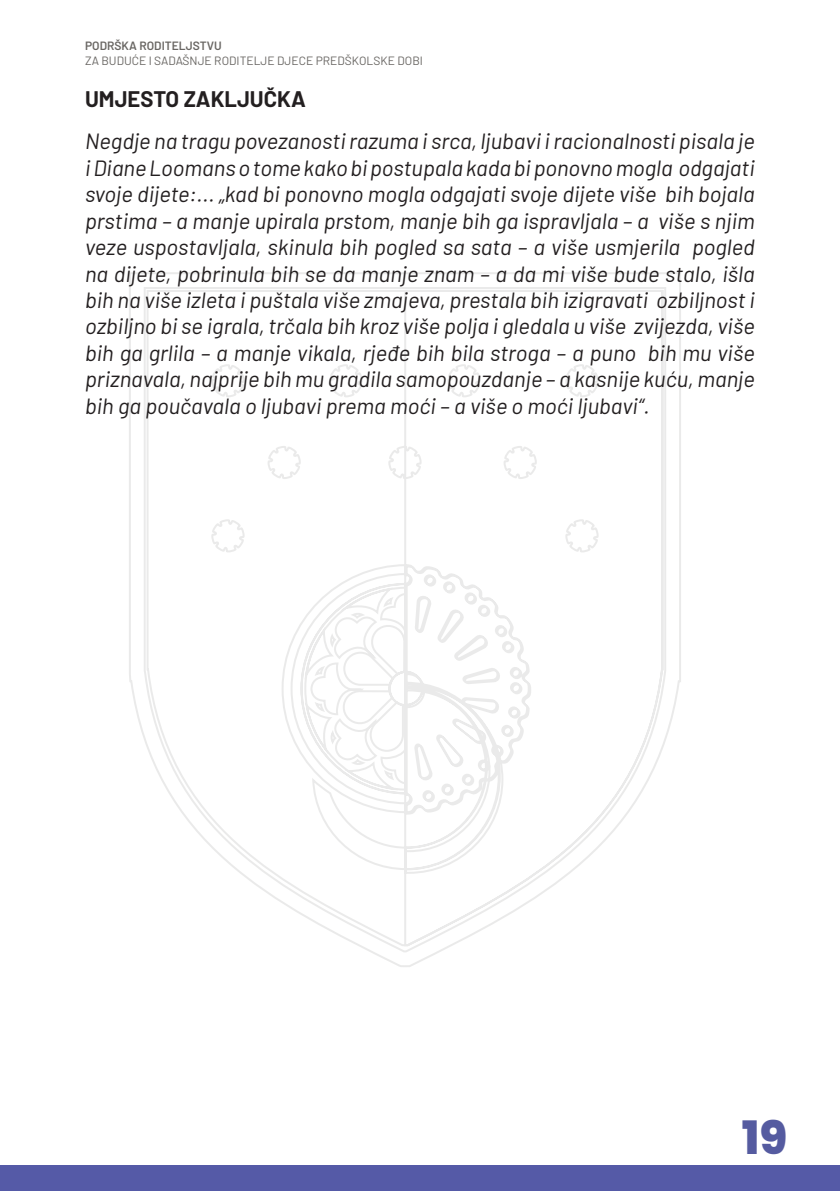
<style>
.page{position:relative;width:840px;height:1191px;background:#fff}
.page>*{position:absolute;margin:0;border:0;box-sizing:border-box;transform-origin:0 0}
.t1{font:800 46px "Poppins";color:#555ba0}
.t2{font:italic 22px/26.4px "Barlow";color:#231f20;text-align:justify}
.t3{font:700 22px "Barlow";color:#231f20}
.t4{font:12px "Barlow";color:#696663}
.t5{font:600 12px "Barlow";color:#696663}
</style>
<div class="page">
<div style="left:0;top:1165px;width:839px;height:26px;background:#555aa7"></div>
<svg style="left:129px;top:272px;width:552px;height:695px"></svg>
<p class="t5" style="left:85px;top:37px;width:138px">PODRŠKA RODITELJSTVU</p>
<p class="t4" style="left:85px;top:52px;width:339px">ZA BUDUĆE I SADAŠNJE RODITELJE DJECE PREDŠKOLSKE DOBI</p>
<p class="t3" style="left:85px;top:83px;width:222px">UMJESTO ZAKLJUČKA</p>
<p class="t2" style="left:85px;top:127px;width:670px">Negdje na tragu povezanosti razuma i srca, ljubavi i racionalnosti pisala je i Diane Loomans o tome kako bi postupala kada bi ponovno mogla odgajati svoje dijete:... „kad bi ponovno mogla odgajati svoje dijete više bih bojala prstima – a manje upirala prstom, manje bih ga ispravljala – a više s njim veze uspostavljala, skinula bih pogled sa sata – a više usmjerila pogled na dijete, pobrinula bih se da manje znam – a da mi više bude stalo, išla bih na više izleta i puštala više zmajeva, prestala bih izigravati ozbiljnost i ozbiljno bi se igrala, trčala bih kroz više polja i gledala u više zvijezda, više bih ga grlila – a manje vikala, rjeđe bih bila stroga – a puno bih mu više priznavala, najprije bih mu gradila samopouzdanje – a kasnije kuću, manje bih ga poučavala o ljubavi prema moći – a više o moći ljubavi“.</p>
<h1 class="t1" style="left:741px;top:1111px;width:47px">19</h1>
</div>
